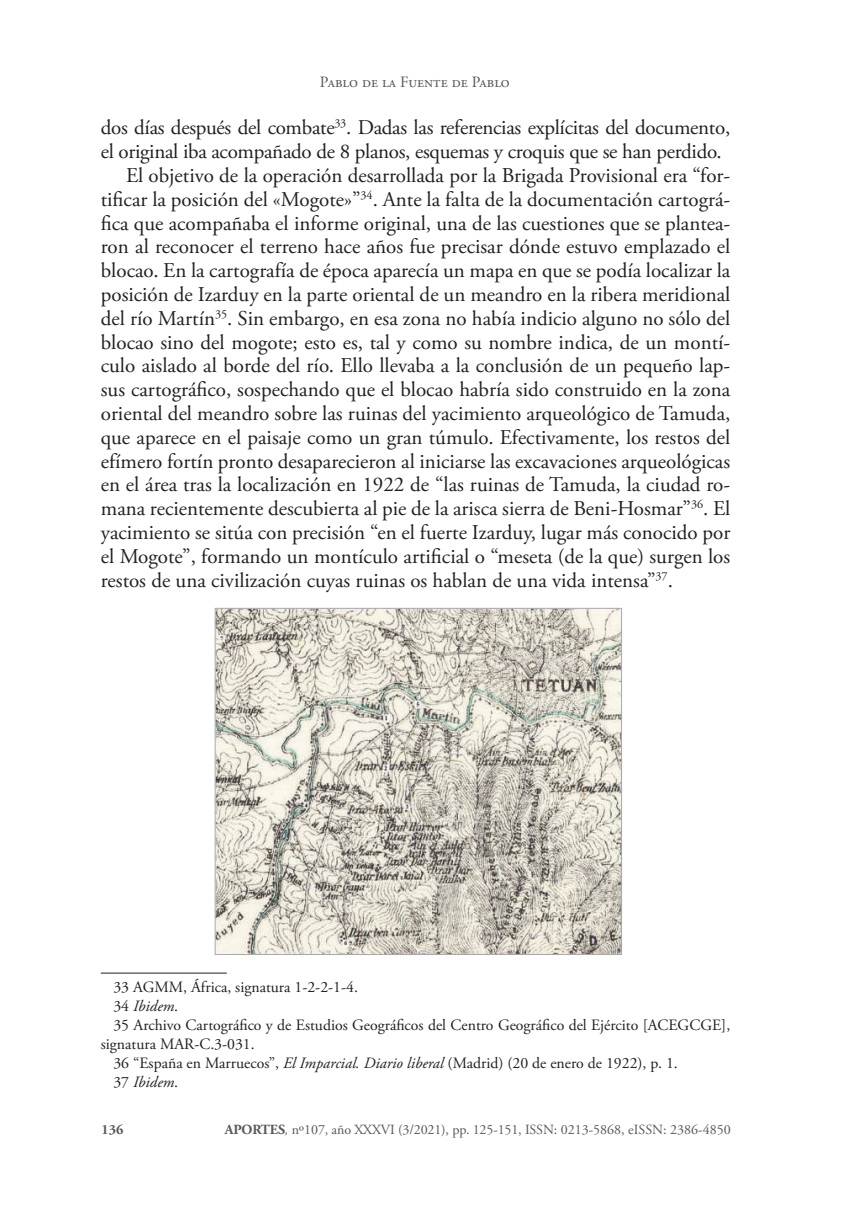
<style>
.page{position:relative;width:843px;height:1211px;background:#fff}
.page>*{position:absolute;margin:0;border:0;box-sizing:border-box;transform-origin:0 0}
.t1{font:21px "Adobe Garamond Pro";letter-spacing:-.01em;color:#231f20}
.t2{font:15.75px "Adobe Garamond Pro";color:#231f20}
.t3{font:15.75px "Adobe Garamond Pro";color:#57585a}
.t4{font:italic 15.75px "Adobe Garamond Pro";color:#231f20}
.t5{font:14px "Adobe Garamond Pro";letter-spacing:-.005em;color:#57585a}
.t6{font:700 14px "Adobe Garamond Pro";color:#57585a}
.s1{font-style:normal}
.s2{font-style:italic}
.s3{font-weight:700}
</style>
<div class="page">
<hr style="left:101px;top:973px;width:126px;height:1px;background:#231f20">
<img style="left:217px;top:610px;width:403px;height:343px">
<div style="left:215px;top:608px;width:407px;height:347px;border:1px solid #a8a9ad"></div>
<p class="t3" style="left:320px;top:72px;width:191px">Pablo de la Fuente de Pablo</p>
<p class="t1" style="left:101px;top:115px;width:631px">dos días después del combate<sup>33</sup>. Dadas las referencias explícitas del documento,</p>
<p class="t1" style="left:101px;top:139px;width:623px">el original iba acompañado de 8 planos, esquemas y croquis que se han perdido.</p>
<p class="t1" style="left:126px;top:163px;width:606px">El objetivo de la operación desarrollada por la Brigada Provisional era “for-</p>
<p class="t1" style="left:101px;top:187px;width:631px">tificar la posición del «Mogote»”<sup>34</sup>. Ante la falta de la documentación cartográ-</p>
<p class="t1" style="left:101px;top:210px;width:631px">fica que acompañaba el informe original, una de las cuestiones que se plantea-</p>
<p class="t1" style="left:101px;top:234px;width:631px">ron al reconocer el terreno hace años fue precisar dónde estuvo emplazado el</p>
<p class="t1" style="left:101px;top:258px;width:631px">blocao. En la cartografía de época aparecía un mapa en que se podía localizar la</p>
<p class="t1" style="left:101px;top:282px;width:631px">posición de Izarduy en la parte oriental de un meandro en la ribera meridional</p>
<p class="t1" style="left:101px;top:306px;width:631px">del río Martín<sup>35</sup>. Sin embargo, en esa zona no había indicio alguno no sólo del</p>
<p class="t1" style="left:101px;top:329px;width:631px">blocao sino del mogote; esto es, tal y como su nombre indica, de un montí-</p>
<p class="t1" style="left:101px;top:353px;width:631px">culo aislado al borde del río. Ello llevaba a la conclusión de un pequeño lap-</p>
<p class="t1" style="left:101px;top:377px;width:631px">sus cartográfico, sospechando que el blocao habría sido construido en la zona</p>
<p class="t1" style="left:101px;top:401px;width:631px">oriental del meandro sobre las ruinas del yacimiento arqueológico de Tamuda,</p>
<p class="t1" style="left:101px;top:425px;width:631px">que aparece en el paisaje como un gran túmulo. Efectivamente, los restos del</p>
<p class="t1" style="left:101px;top:448px;width:631px">efímero fortín pronto desaparecieron al iniciarse las excavaciones arqueológicas</p>
<p class="t1" style="left:101px;top:472px;width:631px">en el área tras la localización en 1922 de “las ruinas de Tamuda, la ciudad ro-</p>
<p class="t1" style="left:101px;top:496px;width:631px">mana recientemente descubierta al pie de la arisca sierra de Beni-Hosmar”<sup>36</sup>. El</p>
<p class="t1" style="left:101px;top:520px;width:631px">yacimiento se sitúa con precisión “en el fuerte Izarduy, lugar más conocido por</p>
<p class="t1" style="left:101px;top:544px;width:631px">el Mogote”, formando un montículo artificial o “meseta (de la que) surgen los</p>
<p class="t1" style="left:101px;top:567px;width:574px">restos de una civilización cuyas ruinas os hablan de una vida intensa”<sup>37</sup>.</p>
<p class="t2" style="left:113px;top:977px;width:246px">33 AGMM, África, signatura 1-2-2-1-4.</p>
<p class="t4" style="left:113px;top:996px;width:66px"><span class="s1">34</span> Ibidem<span class="s1">.</span></p>
<p class="t2" style="left:113px;top:1015px;width:618px">35 Archivo Cartográfico y de Estudios Geográficos del Centro Geográfico del Ejército [ACEGCGE],</p>
<p class="t2" style="left:101px;top:1034px;width:155px">signatura MAR-C.3-031.</p>
<p class="t2" style="left:113px;top:1053px;width:566px">36 “España en Marruecos”, <span class="s2">El Imparcial. Diario liberal</span> (Madrid) (20 de enero de 1922), p. 1.</p>
<p class="t4" style="left:113px;top:1072px;width:66px"><span class="s1">37</span> Ibidem<span class="s1">.</span></p>
<p class="t6" style="left:102px;top:1121px;width:23px">136</p>
<p class="t5" style="left:225px;top:1121px;width:507px"><span class="s3">APORTES</span><span class="s2">,</span> nº107, año XXXVI (3/2021), pp. 125-151, ISSN: 0213-5868, eISSN: 2386-4850</p>
</div>
